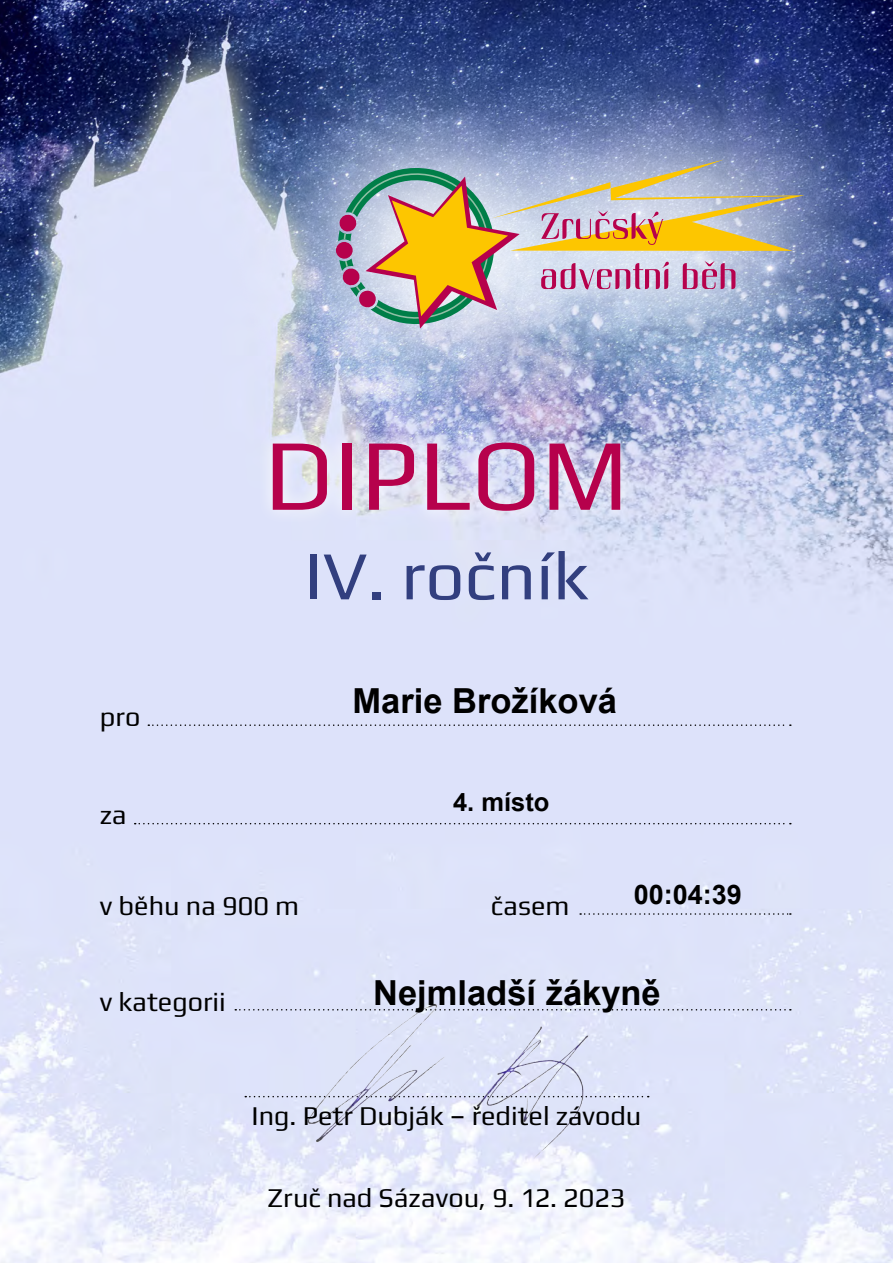
<style>
.page{position:relative;width:893px;height:1263px;background:#fff}
.page>*{position:absolute;margin:0;border:0;box-sizing:border-box;transform-origin:0 0}
.t1{font:102px "Play";color:#b6014c}
.t2{font:69px "Play";color:#323f7f}
.t3{font:700 34.5px "Arial";color:#000}
.t4{font:27px "Play";color:#000}
.t5{font:700 27px "Arial";color:#000}
.t6{font:700 25.5px "Arial";color:#000}
</style>
<div class="page">
<img style="left:0;top:0;width:893px;height:1263px">
<svg style="left:257px;top:469px;width:379px;height:57px;fill:#dfe4f7"></svg>
<svg style="left:148px;top:724px;width:643px;height:2px"></svg>
<svg style="left:235px;top:1009px;width:556px;height:1px"></svg>
<svg style="left:580px;top:913px;width:211px;height:2px"></svg>
<svg style="left:135px;top:823px;width:656px;height:1px"></svg>
<svg style="left:245px;top:1096px;width:404px;height:1px"></svg>
<img style="left:303px;top:996px;width:296px;height:171px">
<div style="left:193px;top:18px;width:700px;height:451px;background:#fff;opacity:.75"></div>
<svg style="left:248px;top:76px;width:633px;height:338px"></svg>
<div style="left:336px;top:242px;width:17px;height:17px;background:#b6014c;border-radius:50%"></div>
<svg style="left:338px;top:159px;width:466px;height:170px"></svg>
<h1 class="t1" style="left:264px;top:404px;width:366px">DIPLOM</h1>
<h2 class="t2" style="left:304px;top:528px;width:286px">IV. ročník</h2>
<p class="t4" style="left:100px;top:698px;width:42px">pro</p>
<p class="t4" style="left:100px;top:796px;width:28px">za</p>
<p class="t3" style="left:352px;top:678px;width:266px">Marie Brožíková</p>
<p class="t6" style="left:453px;top:785px;width:98px">4. místo</p>
<p class="t4" style="left:100px;top:887px;width:201px">v běhu na 900 m</p>
<p class="t4" style="left:491px;top:887px;width:80px">časem</p>
<p class="t5" style="left:634px;top:877px;width:110px">00:04:39</p>
<p class="t4" style="left:100px;top:983px;width:127px">v kategorii</p>
<p class="t3" style="left:373px;top:970px;width:289px">Nejmladší žákyně</p>
<p class="t4" style="left:252px;top:1097px;width:391px">Ing. Petr Dubják – ředitel závodu</p>
<p class="t4" style="left:268px;top:1179px;width:359px">Zruč nad Sázavou, 9. 12. 2023</p>
</div>
